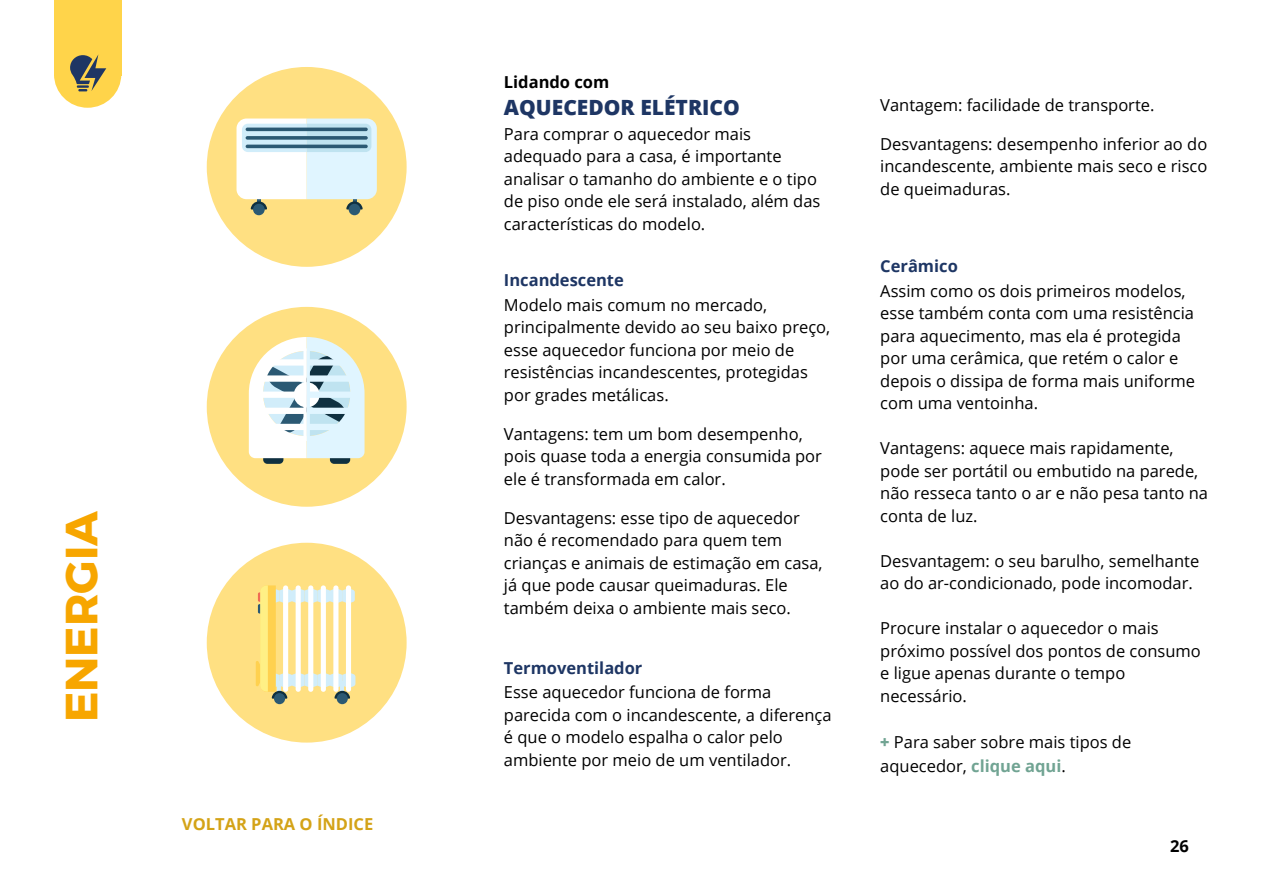
<style>
.page{position:relative;width:1263px;height:893px;background:#fff}
.page>*{position:absolute;margin:0;border:0;box-sizing:border-box;transform-origin:0 0}
.t1{font:700 45px "Montserrat";color:#f7a600}
.t2{font:800 21px "Open Sans";color:#1e3664}
.t3{font:16.5px/22.5px "Open Sans";color:#000}
.t4{font:700 16.5px "Open Sans";color:#1e3664}
.t5{font:700 16.5px "Open Sans";color:#d4a317}
.t6{font:700 16.5px "Open Sans";color:#000}
.s1{font-weight:800;color:#71a493}
.s2{font-weight:700;color:#71a493}
</style>
<div class="page">
<div style="left:207px;top:67px;width:200px;height:200px;background:#ffe082;border-radius:50%"></div>
<div style="left:207px;top:307px;width:200px;height:200px;background:#ffe082;border-radius:50%"></div>
<div style="left:207px;top:543px;width:200px;height:200px;background:#ffe082;border-radius:50%"></div>
<div style="left:253px;top:204px;width:12px;height:11px;background:#2b5973;border-radius:50%"></div>
<div style="left:349px;top:204px;width:11px;height:11px;background:#2b5973;border-radius:50%"></div>
<svg style="left:236px;top:119px;width:141px;height:91px;background:#e3ede8"></svg>
<hr style="left:246px;top:128px;width:122px;height:3px;background:#2b5973;border-radius:2px">
<svg style="left:246px;top:136px;width:122px;height:4px"></svg>
<hr style="left:246px;top:145px;width:122px;height:3px;background:#2b5973;border-radius:2px">
<svg style="left:249px;top:337px;width:116px;height:127px;background:#d9e3dd"></svg>
<div style="left:274px;top:693px;width:11px;height:11px;background:#2b5973;border-radius:50%"></div>
<div style="left:337px;top:693px;width:11px;height:11px;background:#2b5973;border-radius:50%"></div>
<svg style="left:256px;top:585px;width:99px;height:114px"></svg>
<div style="left:54px;top:0;width:67px;height:75px;background:#ffd44a"></div>
<div style="left:54px;top:41px;width:67px;height:67px;background:#ffd44a;border-radius:50%"></div>
<svg style="left:70px;top:54px;width:36px;height:37px"></svg>
<h1 class="t1" style="left:45px;top:722px;width:213px;rotate:-90deg">ENERGIA</h1>
<p class="t5" style="left:182px;top:813px;width:193px">VOLTAR PARA O ÍNDICE</p>
<p class="t6" style="left:504px;top:70px;width:107px">Lidando com</p>
<p class="t3" style="left:504px;top:122px;width:318px">Para comprar o aquecedor mais adequado para a casa, é importante analisar o tamanho do ambiente e o tipo de piso onde ele será instalado, além das características do modelo.</p>
<p class="t2" style="left:504px;top:92px;width:237px">AQUECEDOR ELÉTRICO</p>
<p class="t4" style="left:504px;top:269px;width:121px">Incandescente</p>
<p class="t3" style="left:504px;top:293px;width:328px">Modelo mais comum no mercado, principalmente devido ao seu baixo preço, esse aquecedor funciona por meio de resistências incandescentes, protegidas por grades metálicas.</p>
<p class="t3" style="left:504px;top:422px;width:320px">Vantagens: tem um bom desempenho, pois quase toda a energia consumida por ele é transformada em calor.</p>
<p class="t3" style="left:504px;top:506px;width:320px">Desvantagens: esse tipo de aquecedor não é recomendado para quem tem crianças e animais de estimação em casa, já que pode causar queimaduras. Ele também deixa o ambiente mais seco.</p>
<p class="t4" style="left:504px;top:657px;width:140px">Termoventilador</p>
<p class="t3" style="left:504px;top:681px;width:329px">Esse aquecedor funciona de forma parecida com o incandescente, a diferença é que o modelo espalha o calor pelo ambiente por meio de um ventilador.</p>
<p class="t3" style="left:880px;top:93px;width:276px">Vantagem: facilidade de transporte.</p>
<p class="t3" style="left:880px;top:132px;width:329px;text-align:justify">Desvantagens: desempenho inferior ao do incandescente, ambiente mais seco e risco de queimaduras.</p>
<p class="t4" style="left:880px;top:254px;width:79px">Cerâmico</p>
<p class="t3" style="left:880px;top:279px;width:316px">Assim como os dois primeiros modelos, esse também conta com uma resistência para aquecimento, mas ela é protegida por uma cerâmica, que retém o calor e depois o dissipa de forma mais uniforme com uma ventoinha.</p>
<p class="t3" style="left:880px;top:436px;width:329px">Vantagens: aquece mais rapidamente, pode ser portátil ou embutido na parede, não resseca tanto o ar e não pesa tanto na conta de luz.</p>
<p class="t3" style="left:880px;top:549px;width:321px">Desvantagem: o seu barulho, semelhante ao do ar-condicionado, pode incomodar.</p>
<p class="t3" style="left:880px;top:616px;width:322px">Procure instalar o aquecedor o mais próximo possível dos pontos de consumo e ligue apenas durante o tempo necessário.</p>
<p class="t3" style="left:880px;top:730px;width:253px;line-height:24px"><span class="s1">+</span> Para saber sobre mais tipos de aquecedor, <span class="s2">clique aqui</span>.</p>
<p class="t6" style="left:1170px;top:834px;width:20px">26</p>
</div>
